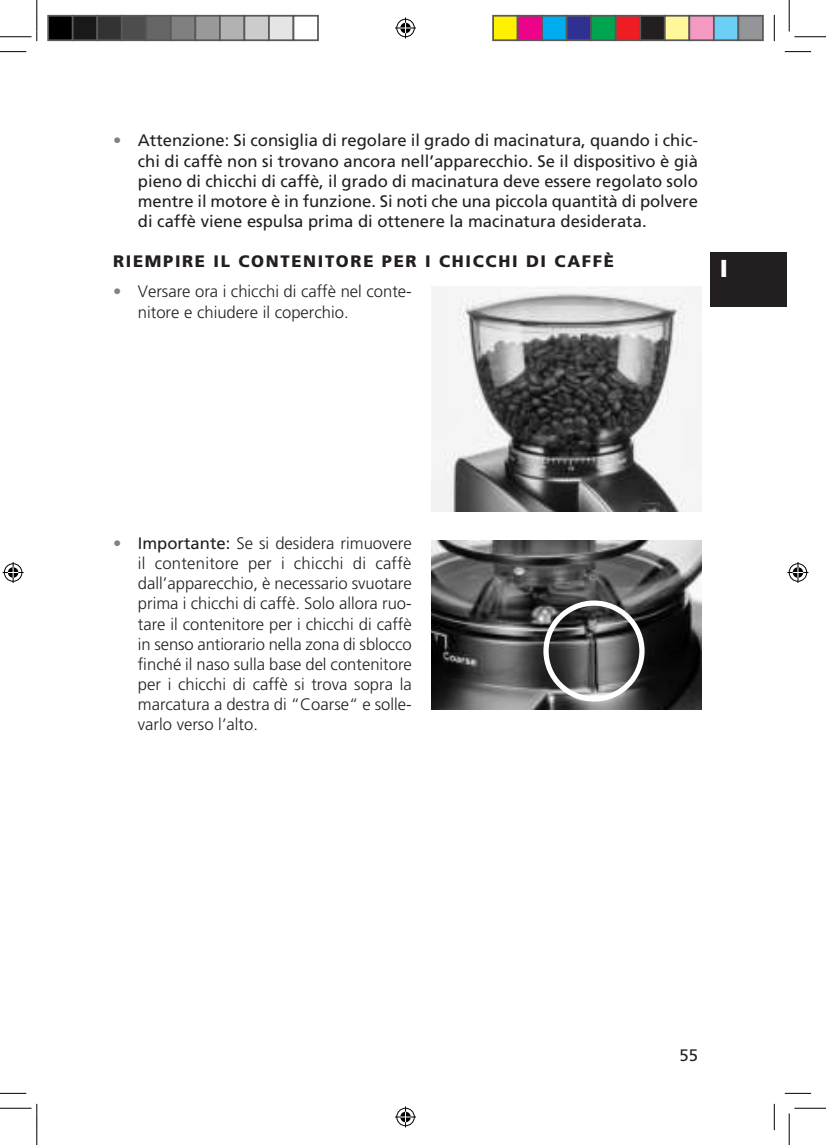
<style>
.page{position:relative;width:826px;height:1145px;background:#fff}
.page>*{position:absolute;margin:0;border:0;box-sizing:border-box;transform-origin:0 0}
.t1{font:900 24.5px "Frutiger";color:#fff}
.t2{font:300 16.62px/20.1px "Frutiger";color:#231f20}
.t3{font:16.62px/20.1px "Frutiger";color:#231f20;text-align:justify}
.t4{font:900 16.62px "Frutiger";letter-spacing:.1em;color:#231f20}
.s1{color:#808285}
.s2{font-weight:400;color:#808285}
.s3{font-weight:400}
</style>
<div class="page">
<div style="left:709px;top:252px;width:77px;height:55px;background:#231f20"></div>
<img style="left:431px;top:286px;width:270px;height:225px">
<img style="left:431px;top:540px;width:270px;height:170px">
<div style="left:543px;top:601px;width:101px;height:101px;border:5px solid #fff;border-radius:50%"></div>
<svg style="left:0;top:51px;width:26px;height:1px"></svg>
<svg style="left:784px;top:51px;width:26px;height:1px"></svg>
<svg style="left:0;top:1093px;width:26px;height:1px"></svg>
<svg style="left:784px;top:1093px;width:26px;height:1px"></svg>
<svg style="left:773px;top:15px;width:1px;height:26px"></svg>
<svg style="left:773px;top:1104px;width:1px;height:26px"></svg>
<hr style="left:0;top:36px;width:32px;height:1px;background:#000">
<hr style="left:794px;top:36px;width:31px;height:1px;background:#000">
<hr style="left:0;top:1108px;width:32px;height:1px;background:#000">
<hr style="left:794px;top:1108px;width:31px;height:1px;background:#000">
<hr style="left:36px;top:0;width:1px;height:31px;background:#000">
<hr style="left:36px;top:1113px;width:1px;height:32px;background:#000">
<hr style="left:788px;top:0;width:1px;height:31px;background:#000">
<hr style="left:788px;top:1113px;width:1px;height:32px;background:#000">
<svg style="left:395px;top:17px;width:21px;height:21px"></svg>
<svg style="left:395px;top:1106px;width:21px;height:21px"></svg>
<svg style="left:3px;top:562px;width:21px;height:21px"></svg>
<svg style="left:787px;top:562px;width:21px;height:21px"></svg>
<div style="left:48px;top:16px;width:25px;height:24px;background:#000"></div>
<div style="left:47px;top:15px;width:27px;height:26px;border:2px solid #595959"></div>
<div style="left:73px;top:16px;width:24px;height:24px;background:#191919"></div>
<div style="left:72px;top:15px;width:26px;height:26px;border:2px solid #595959"></div>
<div style="left:97px;top:16px;width:25px;height:24px;background:#333"></div>
<div style="left:96px;top:15px;width:26px;height:26px;border:2px solid #595959"></div>
<div style="left:122px;top:16px;width:24px;height:24px;background:#4d4d4d"></div>
<div style="left:121px;top:15px;width:26px;height:26px;border:2px solid #595959"></div>
<div style="left:146px;top:16px;width:25px;height:24px;background:#666"></div>
<div style="left:145px;top:15px;width:27px;height:26px;border:2px solid #595959"></div>
<div style="left:171px;top:16px;width:24px;height:24px;background:#808080"></div>
<div style="left:170px;top:15px;width:26px;height:26px;border:2px solid #595959"></div>
<div style="left:195px;top:16px;width:25px;height:24px;background:#999"></div>
<div style="left:194px;top:15px;width:26px;height:26px;border:2px solid #595959"></div>
<div style="left:220px;top:16px;width:24px;height:24px;background:#b2b2b2"></div>
<div style="left:219px;top:15px;width:26px;height:26px;border:2px solid #595959"></div>
<div style="left:244px;top:16px;width:25px;height:24px;background:#ccc"></div>
<div style="left:243px;top:15px;width:27px;height:26px;border:2px solid #595959"></div>
<div style="left:269px;top:16px;width:24px;height:24px;background:#e5e5e5"></div>
<div style="left:268px;top:15px;width:26px;height:26px;border:2px solid #595959"></div>
<div style="left:292px;top:15px;width:26px;height:26px;border:2px solid #595959"></div>
<div style="left:493px;top:16px;width:24px;height:24px;background:#fff101"></div>
<div style="left:492px;top:15px;width:26px;height:26px;border:2px solid #595959"></div>
<div style="left:517px;top:16px;width:25px;height:24px;background:#ed028c"></div>
<div style="left:516px;top:15px;width:26px;height:26px;border:2px solid #595959"></div>
<div style="left:542px;top:16px;width:24px;height:24px;background:#00aeef"></div>
<div style="left:541px;top:15px;width:26px;height:26px;border:2px solid #595959"></div>
<div style="left:566px;top:16px;width:25px;height:24px;background:#2e3092"></div>
<div style="left:565px;top:15px;width:26px;height:26px;border:2px solid #595959"></div>
<div style="left:591px;top:16px;width:24px;height:24px;background:#00a54f"></div>
<div style="left:590px;top:15px;width:26px;height:26px;border:2px solid #595959"></div>
<div style="left:615px;top:16px;width:25px;height:24px;background:#ee1d23"></div>
<div style="left:614px;top:15px;width:26px;height:26px;border:2px solid #595959"></div>
<div style="left:640px;top:16px;width:24px;height:24px;background:#231f20"></div>
<div style="left:639px;top:15px;width:26px;height:26px;border:2px solid #595959"></div>
<div style="left:664px;top:16px;width:25px;height:24px;background:#fff79a"></div>
<div style="left:663px;top:15px;width:26px;height:26px;border:2px solid #595959"></div>
<div style="left:689px;top:16px;width:24px;height:24px;background:#f499c2"></div>
<div style="left:688px;top:15px;width:26px;height:26px;border:2px solid #595959"></div>
<div style="left:713px;top:16px;width:25px;height:24px;background:#6bcff6"></div>
<div style="left:712px;top:15px;width:26px;height:26px;border:2px solid #595959"></div>
<div style="left:738px;top:16px;width:24px;height:24px;background:#939598"></div>
<div style="left:737px;top:15px;width:26px;height:26px;border:2px solid #595959"></div>
<p class="t3" style="left:138px;top:131px;width:561px;text-indent:-25px"><span class="s1">•</span> Attenzione: Si consiglia di regolare il grado di macinatura, quando i chic&shy;chi di caffè non si trovano ancora nell’apparecchio. Se il dispositivo è già pieno di chicchi di caffè, il grado di macinatura deve essere regolato solo mentre il motore è in funzione. Si noti che una piccola quantità di polvere di caffè viene espulsa prima di ottenere la macinatura desiderata.</p>
<p class="t4" style="left:113px;top:253px;width:502px">RIEMPIRE IL CONTENITORE PER I CHICCHI DI CAFFÈ</p>
<p class="t2" style="left:138px;top:282px;width:275px;text-indent:-25px"><span class="s2">•</span> Versare ora i chicchi di caffè nel conte&shy;nitore e chiudere il coperchio.</p>
<h1 class="t1" style="left:719px;top:256px;width:10px">I</h1>
<p class="t2" style="left:138px;top:533px;width:275px;text-align:justify;text-indent:-25px"><span class="s2">•</span> <span class="s3">Importante:</span> Se si desidera rimuovere il contenitore per i chicchi di caffè dall’apparecchio, è necessario svuotare prima i chicchi di caffè. Solo allora ruo&shy;tare il contenitore per i chicchi di caffè in senso antiorario nella zona di sblocco finché il naso sulla base del contenitore per i chicchi di caffè si trova sopra la marcatura a destra di “Coarse“ e solle&shy;varlo verso l’alto.</p>
<p class="t3" style="left:679px;top:1046px;width:20px">55</p>
</div>
